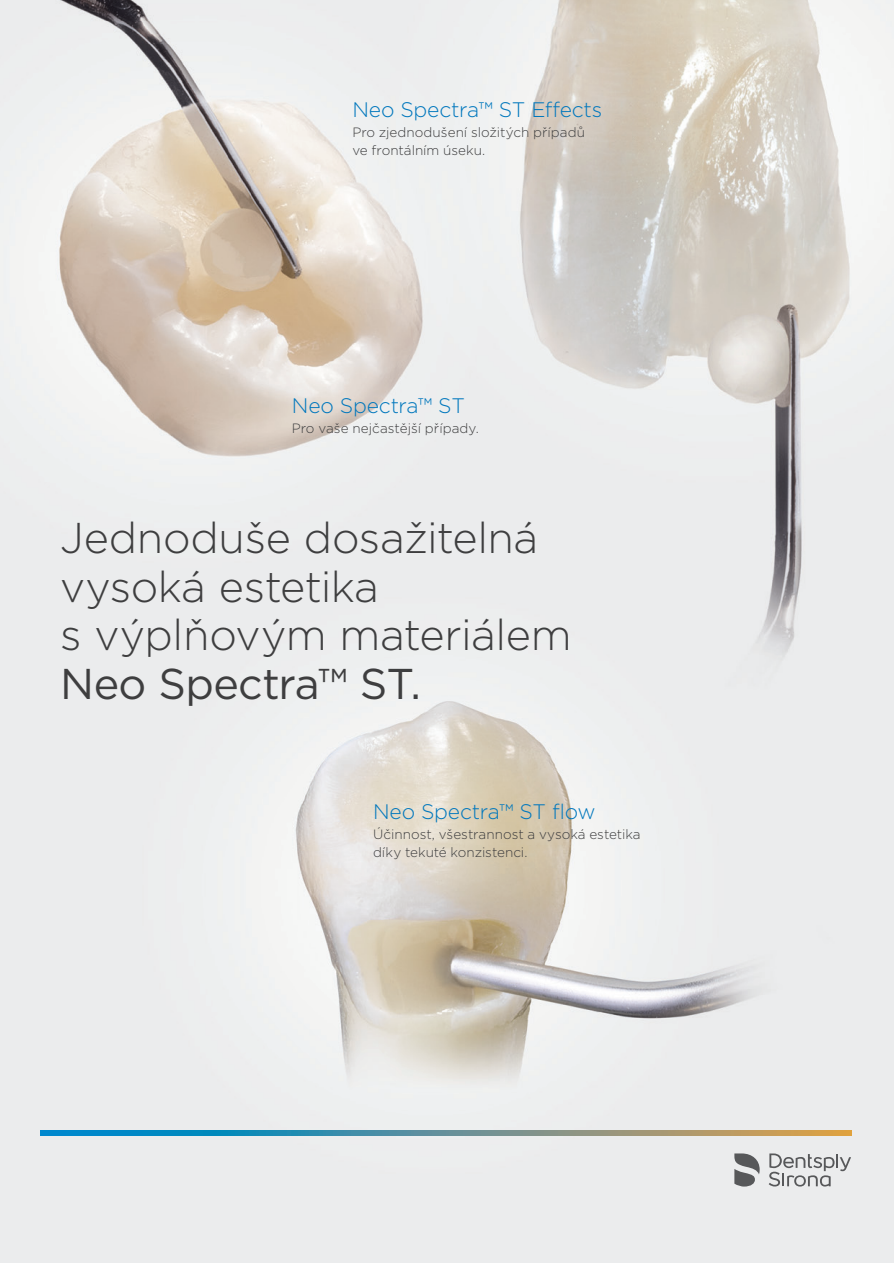
<style>
.page{position:relative;width:894px;height:1263px;background:#fff}
.page>*{position:absolute;margin:0;border:0;box-sizing:border-box;transform-origin:0 0}
.t1{font:300 43.05px/48.8px "Gotham";letter-spacing:-.01em;color:#3e3e3f}
.t2{font:300 21px "Gotham";letter-spacing:-.01em;color:#0077bd}
.t3{font:300 13.5px/18px "Gotham";color:#3e3e3f}
.s1{font-weight:400}
</style>
<div class="page">
<img style="left:0;top:0;width:893px;height:1263px">
<svg style="left:41px;top:1130px;width:810px;height:5px;background:#609194"></svg>
<svg style="left:768px;top:1153px;width:82px;height:33px;background:#c6c7c8"></svg>
<svg style="left:734px;top:1153px;width:25px;height:33px"></svg>
<p class="t2" style="left:352px;top:96px;width:251px">Neo Spectra™ ST Effects</p>
<p class="t3" style="left:352px;top:123px;width:234px">Pro zjednodušení složitých případů ve frontálním úseku.</p>
<p class="t2" style="left:292px;top:392px;width:174px">Neo Spectra™ ST</p>
<p class="t3" style="left:292px;top:419px;width:188px">Pro vaše nejčastější případy.</p>
<p class="t1" style="left:60px;top:512px;width:513px">Jednoduše dosažitelná vysoká estetika<br>s výplňovým materiálem<br><span class="s1">Neo Spectra™ ST.</span></p>
<p class="t2" style="left:373px;top:798px;width:224px">Neo Spectra™ ST flow</p>
<p class="t3" style="left:373px;top:825px;width:269px">Účinnost, všestrannost a vysoká estetika díky tekuté konzistenci.</p>
</div>
